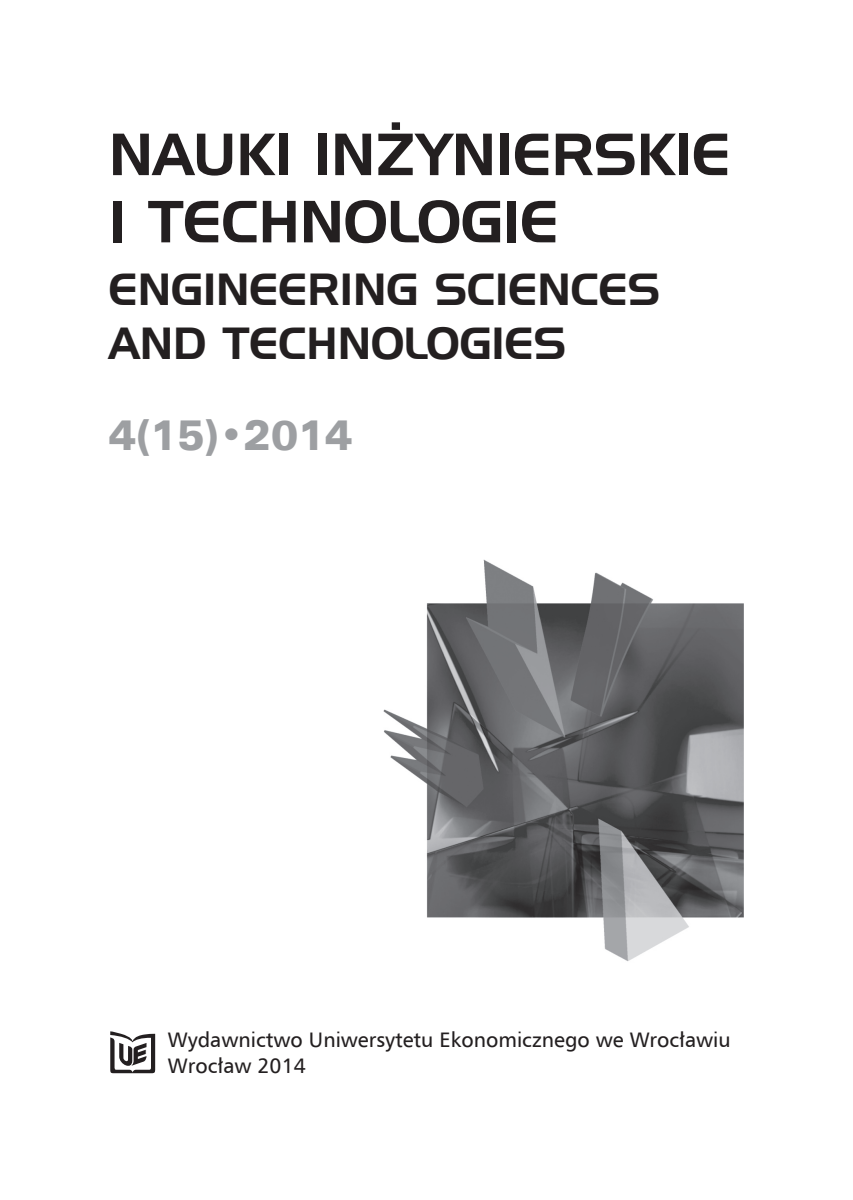
<style>
.page{position:relative;width:853px;height:1200px;background:#fff}
.page>*{position:absolute;margin:0;border:0;box-sizing:border-box;transform-origin:0 0}
.t1{font:57.75px/67.2px "Handel Gothic EU";color:#231f20}
.t2{font:43.75px/54.2px "Handel Gothic EU";color:#231f20}
.t3{font:42px "Zurich Blk Ex EU";color:#9d9fa2;scale:.85 1}
.t4{font:21px/25.2px "Humnst 777 EU";color:#231f20}
</style>
<div class="page">
<svg style="left:110px;top:1031px;width:45px;height:42px"></svg>
<img style="left:383px;top:559px;width:361px;height:402px">
<h1 class="t1" style="left:109px;top:121px;width:623px">NAUKI INŻYNIERSKIE<br>I TECHNOLOGIE</h1>
<h2 class="t2" style="left:109px;top:262px;width:553px">ENGINEERING SCIENCES<br>AND TECHNOLOGIES</h2>
<h3 class="t3" style="left:109px;top:410px;width:288px">4(15)•2014</h3>
<p class="t4" style="left:168px;top:1027px;width:564px">Wydawnictwo Uniwersytetu Ekonomicznego we Wrocławiu<br>Wrocław 2014</p>
</div>
